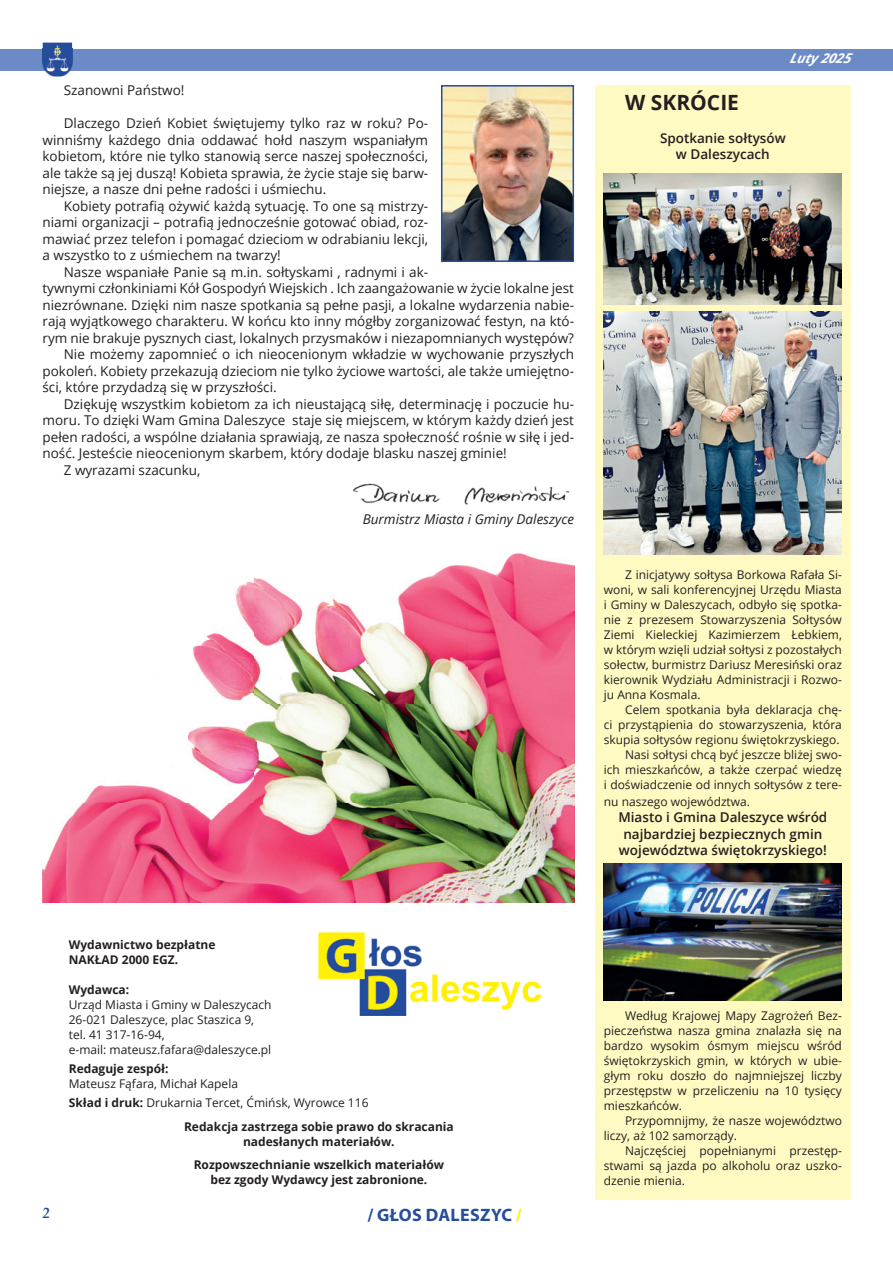
<style>
.page{position:relative;width:893px;height:1263px;background:#fff}
.page>*{position:absolute;margin:0;border:0;box-sizing:border-box;transform-origin:0 0}
.t1{font:700 21px "Open Sans";color:#231f20}
.t2{font:700 18px "Myriad Pro";letter-spacing:.02em;color:#244e9c}
.t3{font:italic 700 15px "Palatino Linotype";color:#244e9c}
.t4{font:13.5px/16.5px "Open Sans";color:#231f20;text-align:justify}
.t5{font:600 13.5px/16.5px "Open Sans";color:#231f20;text-align:center}
.t6{font:italic 13.5px "Open Sans";color:#231f20}
.t7{font:italic 700 13.5px "Open Sans";color:#fff}
.t8{font:12px/15px "Open Sans";color:#231f20}
.t9{font:700 12px/15px "Open Sans";color:#231f20;text-align:center}
.s1{font-weight:700}
.s2{color:#fff101}
</style>
<div class="page">
<div style="left:0;top:49px;width:893px;height:21px;background:#6c8bc6"></div>
<img style="left:43px;top:43px;width:29px;height:34px">
<img style="left:43px;top:49px;width:29px;height:21px">
<img style="left:43px;top:553px;width:531px;height:349px">
<img style="left:319px;top:933px;width:221px;height:82px">
<div style="left:595px;top:85px;width:255px;height:1114px;background:#fffac1"></div>
<img style="left:444px;top:88px;width:127px;height:171px">
<div style="left:441px;top:85px;width:133px;height:177px;border:2px solid #244e9c"></div>
<img style="left:353px;top:483px;width:217px;height:22px">
<img style="left:604px;top:863px;width:238px;height:138px">
<img style="left:604px;top:173px;width:238px;height:132px">
<img style="left:604px;top:311px;width:238px;height:244px">
<p class="t4" style="left:64px;top:82px;width:122px">Szanowni Państwo!</p>
<p class="t4" style="left:43px;top:115px;width:387px;text-indent:21px">Dlaczego Dzień Kobiet świętujemy tylko raz w roku? Po&shy;winniśmy każdego dnia oddawać hołd naszym wspaniałym kobietom, które nie tylko stanowią serce naszej społeczności, ale także są jej duszą! Kobieta sprawia, że życie staje się barw&shy;niejsze, a nasze dni pełne radości i uśmiechu.</p>
<p class="t4" style="left:43px;top:197px;width:387px;text-indent:21px">Kobiety potrafią ożywić każdą sytuację. To one są mistrzy&shy;niami organizacji – potrafią jednocześnie gotować obiad, roz&shy;mawiać przez telefon i pomagać dzieciom w odrabianiu lekcji, a wszystko to z uśmiechem na twarzy!</p>
<p class="t4" style="left:64px;top:263px;width:366px">Nasze wspaniałe Panie są m.in. sołtyskami , radnymi i ak-</p>
<p class="t4" style="left:43px;top:280px;width:533px">tywnymi członkiniami Kół Gospodyń Wiejskich . Ich zaangażowanie w życie lokalne jest</p>
<p class="t4" style="left:43px;top:296px;width:533px">niezrównane. Dzięki nim nasze spotkania są pełne pasji, a lokalne wydarzenia nabie-</p>
<p class="t4" style="left:43px;top:313px;width:533px">rają wyjątkowego charakteru. W końcu kto inny mógłby zorganizować festyn, na któ-</p>
<p class="t4" style="left:43px;top:329px;width:533px">rym nie brakuje pysznych ciast, lokalnych przysmaków i niezapomnianych występów?</p>
<p class="t4" style="left:64px;top:346px;width:512px">Nie możemy zapomnieć o ich nieocenionym wkładzie w wychowanie przyszłych</p>
<p class="t4" style="left:43px;top:362px;width:533px">pokoleń. Kobiety przekazują dzieciom nie tylko życiowe wartości, ale także umiejętno-</p>
<p class="t4" style="left:43px;top:379px;width:236px">ści, które przydadzą się w przyszłości.</p>
<p class="t4" style="left:64px;top:395px;width:512px">Dziękuję wszystkim kobietom za ich nieustającą siłę, determinację i poczucie hu-</p>
<p class="t4" style="left:43px;top:412px;width:533px">moru. To dzięki Wam Gmina Daleszyce staje się miejscem, w którym każdy dzień jest</p>
<p class="t4" style="left:43px;top:428px;width:533px">pełen radości, a wspólne działania sprawiają, ze nasza społeczność rośnie w siłę i jed-</p>
<p class="t4" style="left:43px;top:445px;width:466px">ność. Jesteście nieocenionym skarbem, który dodaje blasku naszej gminie!</p>
<p class="t4" style="left:64px;top:461px;width:138px">Z wyrazami szacunku,</p>
<p class="t6" style="left:363px;top:510px;width:213px">Burmistrz Miasta i Gminy Daleszyce</p>
<p class="t7" style="left:789px;top:49px;width:67px">Luty 2025</p>
<h1 class="t1" style="left:625px;top:87px;width:115px">W SKRÓCIE</h1>
<p class="t5" style="left:660px;top:129px;width:127px">Spotkanie sołtysów w Daleszycach</p>
<p class="t8" style="left:604px;top:567px;width:240px;text-align:justify;text-indent:21px">Z inicjatywy sołtysa Borkowa Rafała Si&shy;woni, w sali konferencyjnej Urzędu Miasta i Gminy w Daleszycach, odbyło się spotka&shy;nie z prezesem Stowarzyszenia Sołtysów Ziemi Kieleckiej Kazimierzem Łebkiem, w którym wzięli udział sołtysi z pozostałych sołectw, burmistrz Dariusz Meresiński oraz kierownik Wydziału Administracji i Rozwo&shy;ju Anna Kosmala.</p>
<p class="t8" style="left:604px;top:702px;width:240px;text-align:right">Celem spotkania była deklaracja chę-<br>ci przystąpienia do stowarzyszenia, która skupia sołtysów regionu świętokrzyskiego.<br>Nasi sołtysi chcą być jeszcze bliżej swo-<br>ich mieszkańców, a także czerpać wiedzę i doświadczenie od innych sołtysów z tere-</p>
<p class="t8" style="left:604px;top:793px;width:148px">nu naszego województwa.</p>
<p class="t5" style="left:618px;top:809px;width:210px">Miasto i Gmina Daleszyce wśród najbardziej bezpiecznych gmin województwa świętokrzyskiego!</p>
<p class="t9" style="left:69px;top:936px;width:148px;text-align:left">Wydawnictwo bezpłatne<br>NAKŁAD 2000 EGZ.</p>
<p class="t9" style="left:69px;top:981px;width:62px">Wydawca:</p>
<p class="t8" style="left:69px;top:996px;width:204px">Urząd Miasta i Gminy w Daleszycach<br>26-021 Daleszyce, plac Staszica 9, tel. 41 317-16-94,<br>e-mail: mateusz.fafara@daleszyce.pl</p>
<p class="t9" style="left:69px;top:1061px;width:101px">Redaguje zespół:</p>
<p class="t8" style="left:69px;top:1073px;width:301px;line-height:19.2px">Mateusz Fąfara, Michał Kapela<br><span class="s1">Skład i druk:</span> Drukarnia Tercet, Ćmińsk, Wyrowce 116</p>
<p class="t9" style="left:184px;top:1118px;width:271px">Redakcja zastrzega sobie prawo do skracania nadesłanych materiałów.</p>
<p class="t9" style="left:194px;top:1157px;width:252px">Rozpowszechnianie wszelkich materiałów bez zgody Wydawcy jest zabronione.</p>
<p class="t3" style="left:43px;top:1202px;width:9px">2</p>
<h2 class="t2" style="left:367px;top:1203px;width:156px">/ GŁOS DALESZYC <span class="s2">/</span></h2>
<p class="t8" style="left:604px;top:1008px;width:240px;text-align:justify;text-indent:21px">Według Krajowej Mapy Zagrożeń Bez&shy;pieczeństwa nasza gmina znalazła się na bardzo wysokim ósmym miejscu wśród świętokrzyskich gmin, w których w ubie&shy;głym roku doszło do najmniejszej liczby przestępstw w przeliczeniu na 10 tysięcy mieszkańców.</p>
<p class="t8" style="left:604px;top:1113px;width:240px;text-indent:21px">Przypomnijmy, że nasze województwo liczy, aż 102 samorządy.</p>
<p class="t8" style="left:604px;top:1143px;width:240px;text-align:justify;text-indent:21px">Najczęściej popełnianymi przestęp&shy;stwami są jazda po alkoholu oraz uszko&shy;dzenie mienia.</p>
</div>
